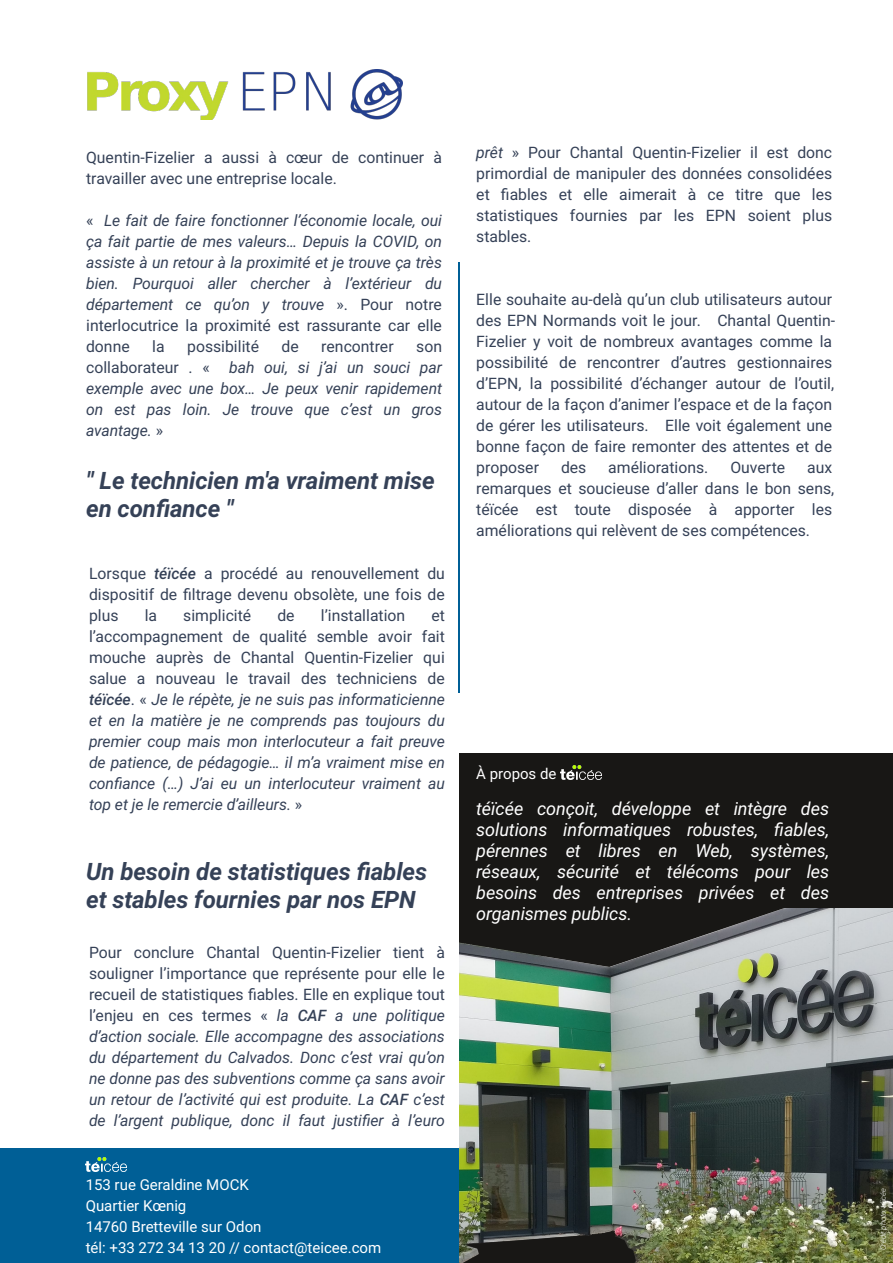
<style>
.page{position:relative;width:893px;height:1263px;background:#fff}
.page>*{position:absolute;margin:0;border:0;box-sizing:border-box;transform-origin:0 0}
.t1{font:italic 700 24px/28.2px "Roboto";color:#354157}
.t2{font:italic 18px/21.1px "Roboto";color:#fff;text-align:justify}
.t3{font:italic 15.75px/21px "Roboto";color:#354157;text-align:justify}
.t4{font:15.75px/21px "Roboto";color:#354157}
.t5{font:15px/21.1px "Roboto";color:#fff}
.t6{font:italic 300 7.5px "Roboto";color:#fff}
.s1{font-style:normal}
.s2{font-weight:500;font-style:italic}
.s3{font-weight:500}
.s4{font-style:italic}
</style>
<div class="page">
<div style="left:0;top:1148px;width:459px;height:115px;background:#005f96"></div>
<div style="left:459px;top:753px;width:434px;height:510px;background:#181715"></div>
<img style="left:459px;top:909px;width:434px;height:354px">
<img style="left:87px;top:69px;width:316px;height:51px">
<img style="left:85px;top:1157px;width:42px;height:15px">
<hr style="left:459px;top:262px;width:1px;height:431px;background:#005f96">
<img style="left:560px;top:765px;width:42px;height:14px">
<p class="t4" style="left:86px;top:147px;width:357px">Quentin-Fizelier a aussi à cœur de continuer à travailler avec une entreprise locale.</p>
<p class="t3" style="left:86px;top:210px;width:357px"><span class="s1">«</span> Le fait de faire fonctionner l’économie locale, oui ça fait partie de mes valeurs… Depuis la COVID, on assiste à un retour à la proximité et je trouve ça très bien. Pourquoi aller chercher à l’extérieur du département ce qu’on y trouve <span class="s1">». Pour notre interlocutrice la proximité est rassurante car elle donne</span></p>
<p class="t4" style="left:152px;top:336px;width:14px">la</p>
<p class="t4" style="left:187px;top:336px;width:73px">possibilité</p>
<p class="t4" style="left:282px;top:336px;width:19px">de</p>
<p class="t4" style="left:321px;top:336px;width:74px">rencontrer</p>
<p class="t3" style="left:86px;top:336px;width:357px;text-indent:330px"><span class="s1">son collaborateur . «</span> bah oui, si j’ai un souci par exemple avec une box… Je peux venir rapidement on est pas loin. Je trouve que c’est un gros avantage. <span class="s1">»</span></p>
<h1 class="t1" style="left:86px;top:467px;width:350px">" Le technicien m'a vraiment mise en confiance "</h1>
<p class="t4" style="left:89px;top:563px;width:357px;text-align:justify">Lorsque <span class="s2">téïcée</span> a procédé au renouvellement du dispositif de filtrage devenu obsolète, une fois de plus</p>
<p class="t4" style="left:145px;top:605px;width:14px">la</p>
<p class="t4" style="left:183px;top:605px;width:70px">simplicité</p>
<p class="t4" style="left:277px;top:605px;width:19px">de</p>
<p class="t4" style="left:321px;top:605px;width:86px">l’installation</p>
<p class="t3" style="left:89px;top:605px;width:357px;text-indent:342px"><span class="s1">et l’accompagnement de qualité semble avoir fait mouche auprès de Chantal Quentin-Fizelier qui salue a nouveau le travail des techniciens de </span><span class="s3">téïcée</span><span class="s1">. «</span> Je le répète, je ne suis pas informaticienne et en la matière je ne comprends pas toujours du premier coup mais mon interlocuteur a fait preuve de patience, de pédagogie… il m’a vraiment mise en confiance (…) J’ai eu un interlocuteur vraiment au top et je le remercie d’ailleurs. <span class="s1">»</span></p>
<h1 class="t1" style="left:86px;top:858px;width:342px">Un besoin de statistiques fiables et stables fournies par nos EPN</h1>
<p class="t3" style="left:89px;top:942px;width:357px"><span class="s1">Pour conclure Chantal Quentin-Fizelier tient à souligner l’importance que représente pour elle le recueil de statistiques fiables. Elle en explique tout l’enjeu en ces termes «</span> la <span class="s3">CAF</span> a une politique d’action sociale. Elle accompagne des associations du département du Calvados. Donc c’est vrai qu’on ne donne pas des subventions comme ça sans avoir un retour de l’activité qui est produite. La <span class="s3">CAF</span> c’est de l’argent publique, donc il faut justifier à l’euro</p>
<p class="t5" style="left:86px;top:1174px;width:297px">153 rue Geraldine MOCK<br>Quartier Kœnig<br>14760 Bretteville sur Odon<br>tél: +33 272 34 13 20 // contact@teicee.com</p>
<p class="t4" style="left:476px;top:142px;width:357px;text-align:justify"><span class="s4">prêt</span> » Pour Chantal Quentin-Fizelier il est donc primordial de manipuler des données consolidées et fiables et elle aimerait à ce titre que les statistiques fournies par les EPN soient plus stables.</p>
<p class="t4" style="left:476px;top:289px;width:360px">Elle souhaite au-delà qu’un club utilisateurs autour des EPN Normands voit le jour. Chantal Quentin-Fizelier y voit de nombreux avantages comme la possibilité de rencontrer d’autres gestionnaires d’EPN, la possibilité d’échanger autour de l’outil, autour de la façon d’animer l’espace et de la façon de gérer les utilisateurs. Elle voit également une bonne façon de faire remonter des attentes et de proposer</p>
<p class="t4" style="left:561px;top:457px;width:27px">des</p>
<p class="t4" style="left:608px;top:457px;width:102px">améliorations.</p>
<p class="t4" style="left:730px;top:457px;width:56px">Ouverte</p>
<p class="t4" style="left:476px;top:457px;width:359px;text-indent:331px">aux remarques et soucieuse d’aller dans le bon sens, téïcée est toute disposée à apporter les améliorations qui relèvent de ses compétences.</p>
<p class="t5" style="left:476px;top:763px;width:82px">À propos de</p>
<p class="t2" style="left:476px;top:798px;width:354px">téïcée conçoit, développe et intègre des solutions informatiques robustes, fiables, pérennes et libres en Web, systèmes, réseaux, sécurité et télécoms pour les besoins des entreprises privées et des organismes publics.</p>
<p class="t6" style="left:879px;top:1250px;width:63px;rotate:-90deg">Crédit photo: téïcée</p>
</div>
